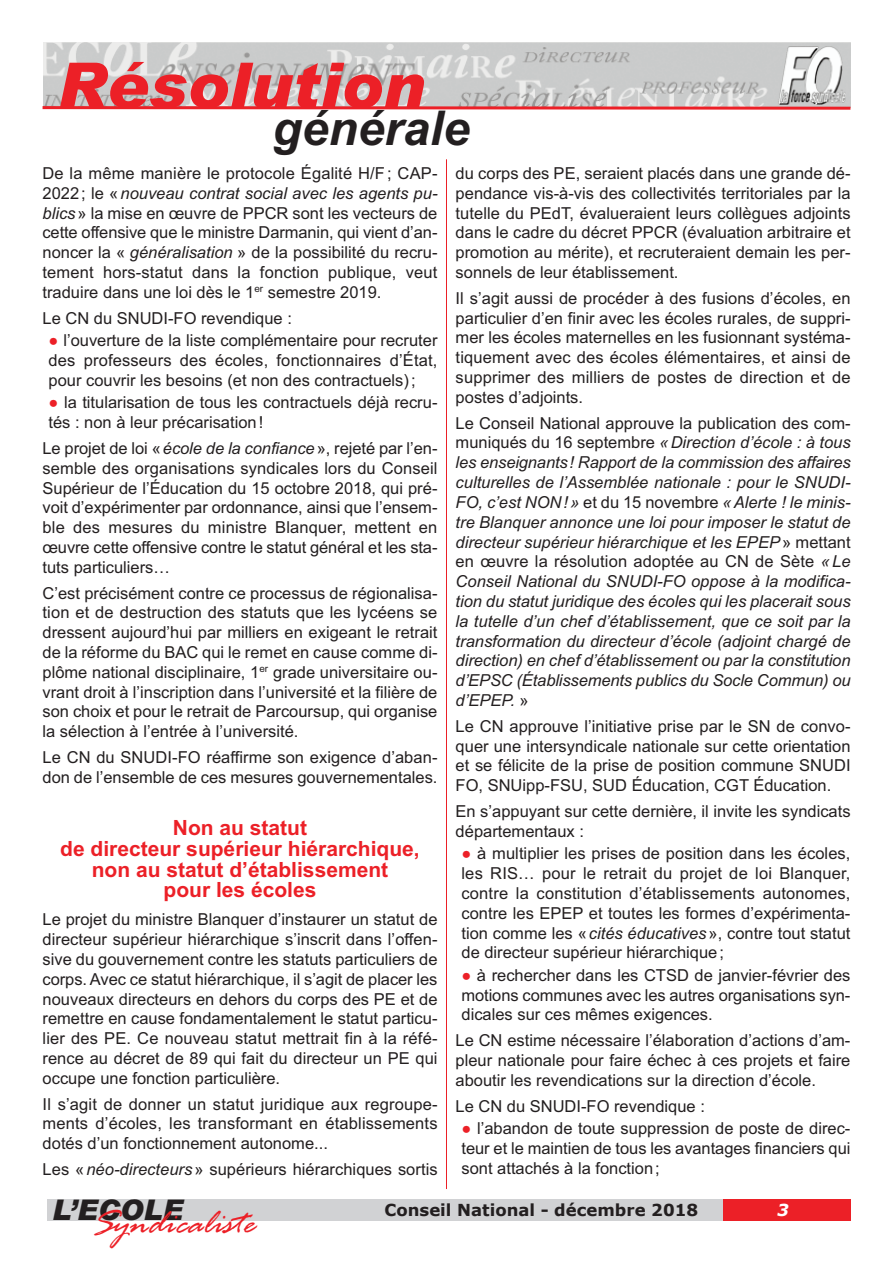
<style>
.page{position:relative;width:893px;height:1263px;background:#fff}
.page>*{position:absolute;margin:0;border:0;box-sizing:border-box;transform-origin:0 0}
.t1{font:italic 900 63px "Arial";color:#ec2027}
.t2{font:italic 700 48px "Arial";color:#231f20}
.t3{font:italic 36px "Rage";color:#ec2027}
.t4{font:italic 900 28.5px "Arial";color:#231f20}
.t5{font:700 21px/20.7px "Arial";color:#ec2027;text-align:center}
.t6{font:16.5px/19.8px "Arial";color:#231f20;text-align:justify}
.t7{font:italic 16.5px/19.8px "Arial";letter-spacing:-.005em;color:#231f20;text-align:justify}
.t8{font:700 16.5px "Verdana";color:#231f20}
.t9{font:italic 700 16.5px "Verdana";color:#fff}
.s1{font-style:italic}
.s2{color:#ec2027}
.s3{font-style:normal}
</style>
<div class="page">
<img style="left:44px;top:43px;width:806px;height:62px">
<div style="left:47px;top:1199px;width:785px;height:21px;background:#d1d2d4"></div>
<div style="left:723px;top:1199px;width:127px;height:21px;background:#ec2027"></div>
<svg style="left:42px;top:105px;width:809px;height:5px;background:#e56b6f"></svg>
<hr style="left:446px;top:159px;width:1px;height:1030px;background:#ec2027">
<h1 class="t1" style="left:57px;top:49px;width:369px">Résolution</h1>
<h2 class="t2" style="left:272px;top:101px;width:199px">générale</h2>
<p class="t6" style="left:43px;top:163px;width:396px">De la même manière le protocole Égalité H/F; CAP-2022; le «<span class="s1">nouveau contrat social avec les agents pu&shy;blics</span>» la mise en œuvre de PPCR sont les vecteurs de cette offensive que le ministre Darmanin, qui vient d’an&shy;noncer la « <span class="s1">généralisation</span> » de la possibilité du recru&shy;tement hors-statut dans la fonction publique, veut traduire dans une loi dès le 1<sup>er</sup> semestre 2019.</p>
<p class="t6" style="left:43px;top:308px;width:251px">Le CN du SNUDI-FO revendique :</p>
<p class="t6" style="left:49px;top:331px;width:390px"><span class="s2">●</span> l’ouverture de la liste complémentaire pour recruter des professeurs des écoles, fonctionnaires d’État, pour couvrir les besoins (et non des contractuels);</p>
<p class="t6" style="left:49px;top:393px;width:390px"><span class="s2">●</span> la titularisation de tous les contractuels déjà recru&shy;tés : non à leur précarisation!</p>
<p class="t6" style="left:43px;top:438px;width:396px">Le projet de loi «<span class="s1">école de la confiance</span>», rejeté par l’en&shy;semble des organisations syndicales lors du Conseil Supérieur de l’Éducation du 15 octobre 2018, qui pré&shy;voit d’expérimenter par ordonnance, ainsi que l’ensem&shy;ble des mesures du ministre Blanquer, mettent en œuvre cette offensive contre le statut général et les sta&shy;tuts particuliers…</p>
<p class="t6" style="left:43px;top:583px;width:396px">C’est précisément contre ce processus de régionalisa&shy;tion et de destruction des statuts que les lycéens se dressent aujourd’hui par milliers en exigeant le retrait de la réforme du BAC qui le remet en cause comme di&shy;plôme national disciplinaire, 1<sup>er</sup> grade universitaire ou&shy;vrant droit à l’inscription dans l’université et la filière de son choix et pour le retrait de Parcoursup, qui organise la sélection à l’entrée à l’université.</p>
<p class="t6" style="left:43px;top:747px;width:396px">Le CN du SNUDI-FO réaffirme son exigence d’aban&shy;don de l’ensemble de ces mesures gouvernementales.</p>
<p class="t5" style="left:60px;top:818px;width:361px">Non au statut<br>de directeur supérieur hiérarchique, non au statut d’établissement<br>pour les écoles</p>
<p class="t6" style="left:43px;top:910px;width:397px">Le projet du ministre Blanquer d’instaurer un statut de directeur supérieur hiérarchique s’inscrit dans l’offen&shy;sive du gouvernement contre les statuts particuliers de corps. Avec ce statut hiérarchique, il s’agit de placer les nouveaux directeurs en dehors du corps des PE et de remettre en cause fondamentalement le statut particu&shy;lier des PE. Ce nouveau statut mettrait fin à la réfé&shy;rence au décret de 89 qui fait du directeur un PE qui occupe une fonction particulière.</p>
<p class="t6" style="left:43px;top:1094px;width:396px">Il s’agit de donner un statut juridique aux regroupe&shy;ments d’écoles, les transformant en établissements dotés d’un fonctionnement autonome...</p>
<p class="t6" style="left:43px;top:1159px;width:396px">Les «<span class="s1">néo-directeurs</span>» supérieurs hiérarchiques sortis</p>
<p class="t6" style="left:456px;top:163px;width:396px">du corps des PE, seraient placés dans une grande dé&shy;pendance vis-à-vis des collectivités territoriales par la tutelle du PEdT, évalueraient leurs collègues adjoints dans le cadre du décret PPCR (évaluation arbitraire et promotion au mérite), et recruteraient demain les per&shy;sonnels de leur établissement.</p>
<p class="t6" style="left:456px;top:288px;width:396px">Il s’agit aussi de procéder à des fusions d’écoles, en particulier d’en finir avec les écoles rurales, de suppri&shy;mer les écoles maternelles en les fusionnant systéma&shy;tiquement avec des écoles élémentaires, et ainsi de supprimer des milliers de postes de direction et de postes d’adjoints.</p>
<p class="t7" style="left:456px;top:413px;width:396px"><span class="s3">Le Conseil National approuve la publication des com&shy;muniqués du 16 septembre</span> «Direction d’école : à tous les enseignants! Rapport de la commission des affaires culturelles de l’Assemblée nationale : pour le SNUDI-FO, c’est NON!» <span class="s3">et du 15 novembre</span> «Alerte ! le minis&shy;tre Blanquer annonce une loi pour imposer le statut de directeur supérieur hiérarchique et les EPEP<span class="s3">» mettant en œuvre la résolution adoptée au CN de Sète</span> «Le Conseil National du SNUDI-FO oppose à la modifica&shy;tion du statut juridique des écoles qui les placerait sous la tutelle d’un chef d’établissement, que ce soit par la transformation du directeur d’école (adjoint chargé de direction) en chef d’établissement ou par la constitution d’EPSC (Établissements publics du Socle Commun) ou d’EPEP. <span class="s3">»</span></p>
<p class="t6" style="left:456px;top:716px;width:396px">Le CN approuve l’initiative prise par le SN de convo&shy;quer une intersyndicale nationale sur cette orientation et se félicite de la prise de position commune SNUDI FO, SNUipp-FSU, SUD Éducation, CGT Éducation.</p>
<p class="t6" style="left:456px;top:801px;width:396px">En s’appuyant sur cette dernière, il invite les syndicats départementaux :</p>
<p class="t6" style="left:461px;top:844px;width:390px"><span class="s2">●</span> à multiplier les prises de position dans les écoles, les RIS… pour le retrait du projet de loi Blanquer, contre la constitution d’établissements autonomes, contre les EPEP et toutes les formes d’expérimenta&shy;tion comme les «<span class="s1">cités éducatives</span>», contre tout statut de directeur supérieur hiérarchique;</p>
<p class="t6" style="left:461px;top:965px;width:390px"><span class="s2">●</span> à rechercher dans les CTSD de janvier-février des motions communes avec les autres organisations syn&shy;dicales sur ces mêmes exigences.</p>
<p class="t6" style="left:455px;top:1031px;width:396px">Le CN estime nécessaire l’élaboration d’actions d’am&shy;pleur nationale pour faire échec à ces projets et faire aboutir les revendications sur la direction d’école.</p>
<p class="t6" style="left:455px;top:1096px;width:251px">Le CN du SNUDI-FO revendique :</p>
<p class="t6" style="left:461px;top:1118px;width:390px"><span class="s2">●</span> l’abandon de toute suppression de poste de direc&shy;teur et le maintien de tous les avantages financiers qui sont attachés à la fonction;</p>
<h3 class="t4" style="left:52px;top:1194px;width:133px">L’ECOLE</h3>
<p class="t8" style="left:385px;top:1199px;width:315px">Conseil National - décembre 2018</p>
<p class="t9" style="left:777px;top:1199px;width:13px">3</p>
<h3 class="t3" style="left:90px;top:1200px;width:175px">Sy ndicaliste</h3>
</div>
